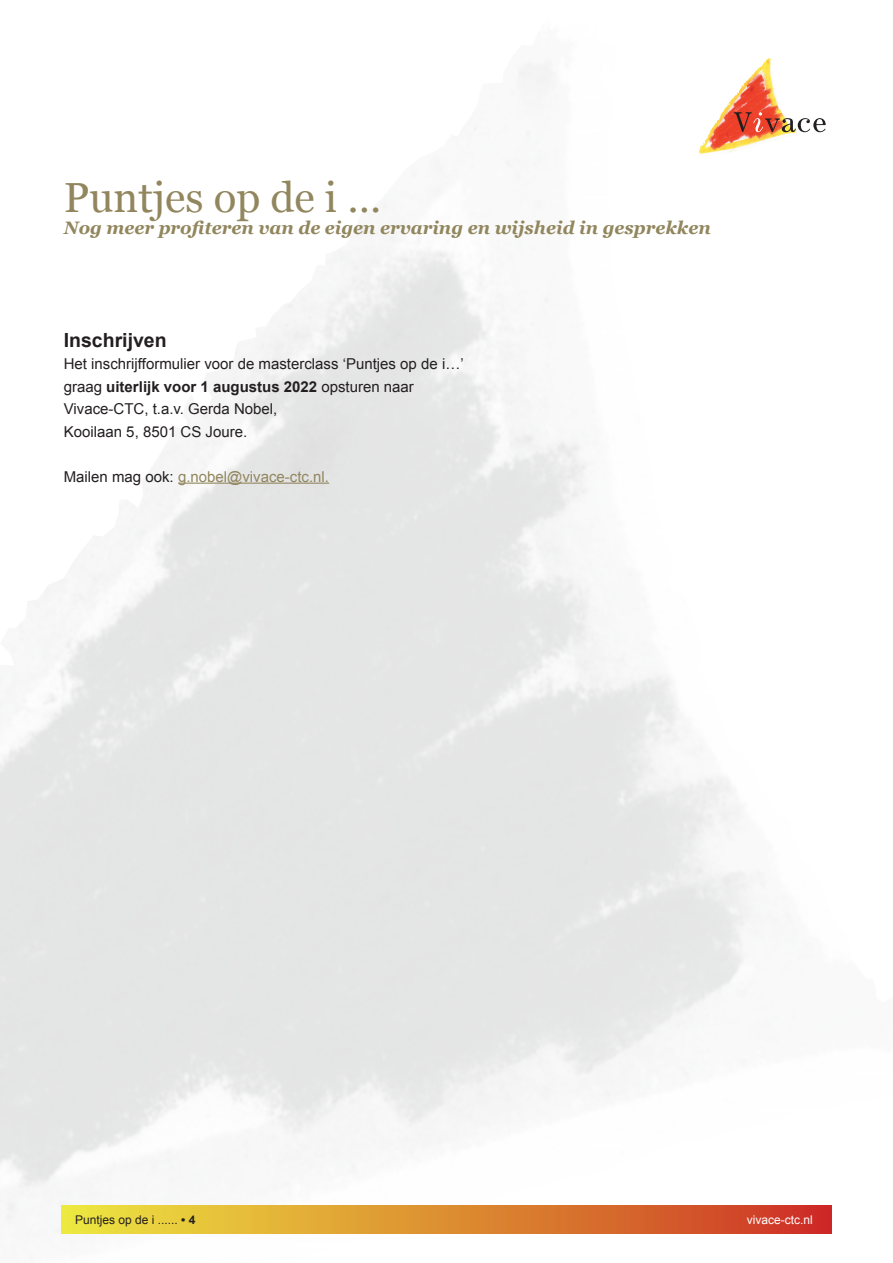
<style>
.page{position:relative;width:893px;height:1263px;background:#fff}
.page>*{position:absolute;margin:0;border:0;box-sizing:border-box;transform-origin:0 0}
.t1{font:42px "Georgia";color:#91865d}
.Heading_1{font:700 19.5px "Arial";color:#231f20}
.t2{font:italic 700 18px "Georgia";color:#91865d}
.t3{font:15px "Arial";color:#231f20}
.t4{font:700 15px "Arial";color:#231f20}
.t5{font:15px "Arial";color:#91865d}
.t6{font:12px "Arial";color:#231f20}
.t7{font:12px "Arial";color:#fff}
.s1{font-weight:400}
.s2{color:#231f20}
.s3{font-weight:700}
</style>
<div class="page">
<img style="left:0;top:61px;width:832px;height:1173px">
<div style="left:62px;top:1206px;width:769px;height:27px;background:linear-gradient(to right,#ede940,#cc3125)"></div>
<img style="left:698px;top:57px;width:102px;height:101px">
<svg style="left:734px;top:112px;width:92px;height:20px"></svg>
<hr style="left:178px;top:483px;width:151px;height:1px;background:#91865d">
<p class="t1" style="left:64px;top:166px;width:319px">Puntjes op de i …</p>
<p class="t2" style="left:64px;top:214px;width:649px">Nog meer profiteren van de eigen ervaring en wijsheid in gesprekken</p>
<p class="Heading_1" style="left:64px;top:327px;width:104px">Inschrijven</p>
<p class="t3" style="left:64px;top:354px;width:401px">Het inschrijfformulier voor de masterclass ‘Puntjes op de i…’</p>
<p class="t4" style="left:64px;top:376px;width:352px"><span class="s1">graag</span> uiterlijk voor 1 augustus 2022 <span class="s1">opsturen naar</span></p>
<p class="t3" style="left:64px;top:399px;width:215px">Vivace-CTC, t.a.v. Gerda Nobel,</p>
<p class="t3" style="left:64px;top:421px;width:185px">Kooilaan 5, 8501 CS Joure.</p>
<p class="t5" style="left:64px;top:466px;width:267px"><span class="s2">Mailen mag ook:</span> g.nobel@vivace-ctc.nl.</p>
<p class="t6" style="left:75px;top:1212px;width:122px">Puntjes op de i ...... <span class="s3">• 4</span></p>
<p class="t7" style="left:747px;top:1212px;width:68px">vivace-ctc.nl</p>
</div>
